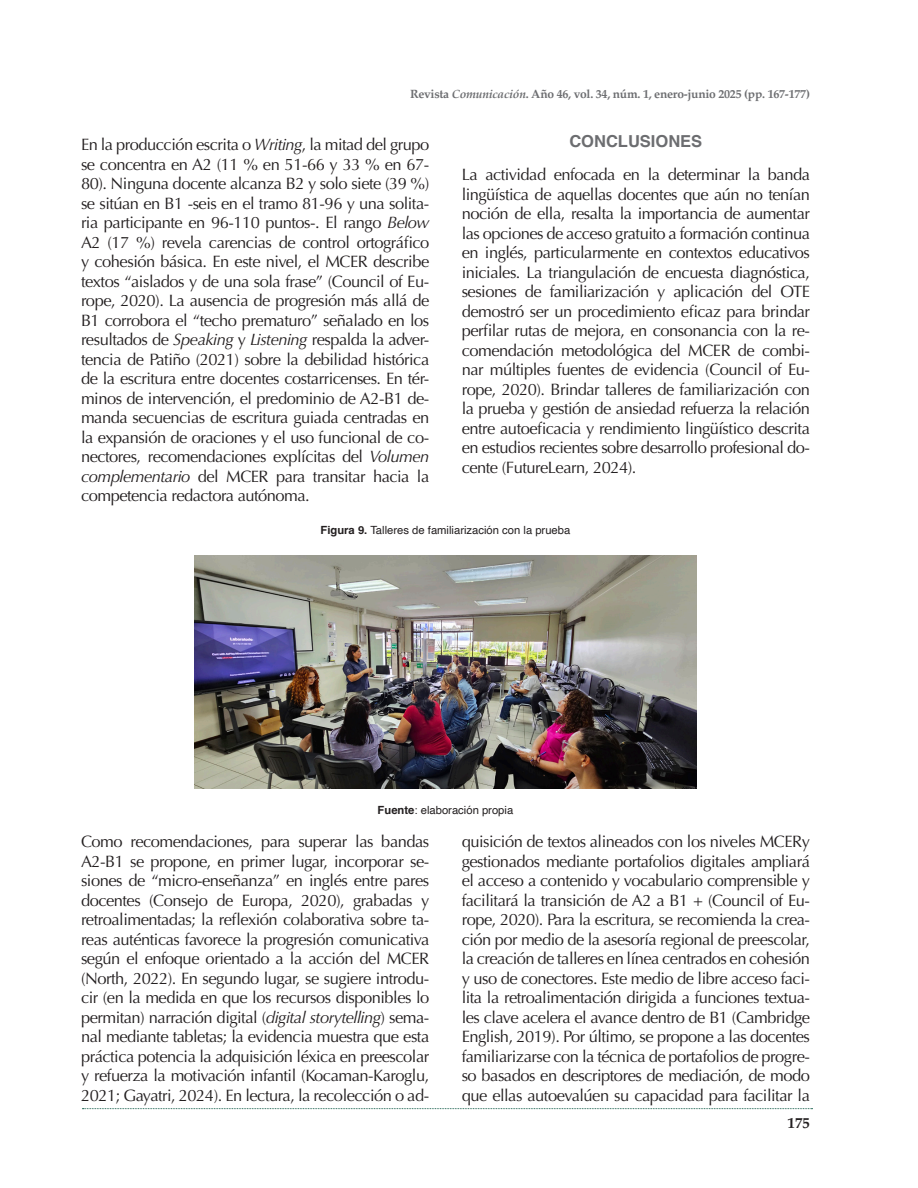
<style>
.page{position:relative;width:918px;height:1188px;background:#fff}
.page>*{position:absolute;margin:0;border:0;box-sizing:border-box;transform-origin:0 0}
.texto{font:16.5px/19.5px "Optima";letter-spacing:-.03em;color:#231f20;text-align:justify}
.Subtitulo{font:700 16.5px "Helvetica";color:#6c6d70}
.t1{font:700 15px "Palatino";color:#231f20}
.t2{font:700 12px "Palatino";letter-spacing:-.02em;color:#6c6d70}
.Pie_de_foto{font:11.25px "Helvetica";color:#231f20}
.s1{font-style:italic}
.s2{font-weight:700}
</style>
<div class="page">
<svg style="left:82px;top:1108px;width:731px;height:1px"></svg>
<img style="left:194px;top:556px;width:503px;height:232px">
<p class="t2" style="left:410px;top:84px;width:401px">Revista <span class="s1">Comunicación</span>. Año 46, vol. 34, núm. 1, enero-junio 2025 (pp. 167-177)</p>
<p class="texto" style="left:81px;top:135px;width:350px">En la producción escrita o <span class="s1">Writing</span>, la mitad del grupo se concentra en A2 (11 % en 51-66 y 33 % en 67- 80). Ninguna docente alcanza B2 y solo siete (39 %) se sitúan en B1 -seis en el tramo 81-96 y una solita&shy;ria participante en 96-110 puntos-. El rango <span class="s1">Below </span>A2 (17 %) revela carencias de control ortográfico y cohesión básica. En este nivel, el MCER describe textos “aislados y de una sola frase” (Council of Eu&shy;rope, 2020). La ausencia de progresión más allá de B1 corrobora el “techo prematuro” señalado en los resultados de <span class="s1">Speaking</span> y <span class="s1">Listening</span> respalda la adver&shy;tencia de Patiño (2021) sobre la debilidad histórica de la escritura entre docentes costarricenses. En tér&shy;minos de intervención, el predominio de A2-B1 de&shy;manda secuencias de escritura guiada centradas en la expansión de oraciones y el uso funcional de co&shy;nectores, recomendaciones explícitas del <span class="s1">Volumen complementario</span> del MCER para transitar hacia la competencia redactora autónoma.</p>
<p class="Subtitulo" style="left:569px;top:132px;width:134px">CONCLUSIONES</p>
<p class="texto" style="left:462px;top:165px;width:350px">La actividad enfocada en la determinar la banda lingüística de aquellas docentes que aún no tenían noción de ella, resalta la importancia de aumentar las opciones de acceso gratuito a formación continua en inglés, particularmente en contextos educativos iniciales. La triangulación de encuesta diagnóstica, sesiones de familiarización y aplicación del OTE demostró ser un procedimiento eficaz para brindar perfilar rutas de mejora, en consonancia con la re&shy;comendación metodológica del MCER de combi&shy;nar múltiples fuentes de evidencia (Council of Eu&shy;rope, 2020). Brindar talleres de familiarización con la prueba y gestión de ansiedad refuerza la relación entre autoeficacia y rendimiento lingüístico descrita en estudios recientes sobre desarrollo profesional do&shy;cente (FutureLearn, 2024).</p>
<p class="Pie_de_foto" style="left:321px;top:522px;width:251px"><span class="s2">Figura 9.</span> Talleres de familiarización con la prueba</p>
<p class="Pie_de_foto" style="left:378px;top:802px;width:137px"><span class="s2">Fuente</span>: elaboración propia</p>
<p class="texto" style="left:81px;top:832px;width:350px">Como recomendaciones, para superar las bandas A2-B1 se propone, en primer lugar, incorporar se&shy;siones de “micro-enseñanza” en inglés entre pares docentes (Consejo de Europa, 2020), grabadas y retroalimentadas; la reflexión colaborativa sobre ta&shy;reas auténticas favorece la progresión comunicativa según el enfoque orientado a la acción del MCER (North, 2022). En segundo lugar, se sugiere introdu&shy;cir (en la medida en que los recursos disponibles lo permitan) narración digital (<span class="s1">digital storytelling</span>) sema&shy;nal mediante tabletas; la evidencia muestra que esta práctica potencia la adquisición léxica en preescolar y refuerza la motivación infantil (Kocaman-Karoglu, 2021; Gayatri, 2024). En lectura, la recolección o ad-</p>
<p class="texto" style="left:462px;top:832px;width:350px">quisición de textos alineados con los niveles MCERy gestionados mediante portafolios digitales ampliará el acceso a contenido y vocabulario comprensible y facilitará la transición de A2 a B1 + (Council of Eu&shy;rope, 2020). Para la escritura, se recomienda la crea&shy;ción por medio de la asesoría regional de preescolar, la creación de talleres en línea centrados en cohesión y uso de conectores. Este medio de libre acceso faci&shy;lita la retroalimentación dirigida a funciones textua&shy;les clave acelera el avance dentro de B1 (Cambridge English, 2019). Por último, se propone a las docentes familiarizarse con la técnica de portafolios de progre&shy;so basados en descriptores de mediación, de modo que ellas autoevalúen su capacidad para facilitar la</p>
<p class="t1" style="left:788px;top:1110px;width:24px">175</p>
</div>
